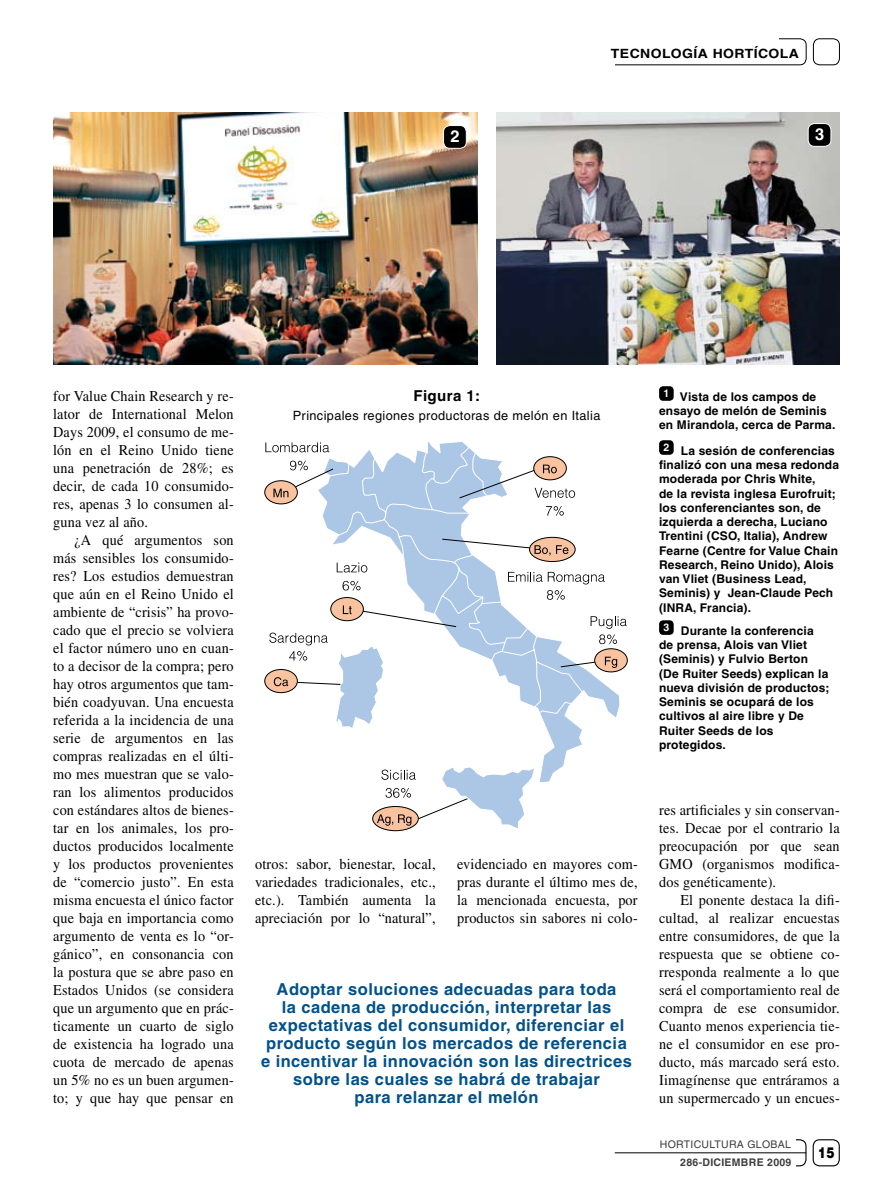
<style>
.page{position:relative;width:893px;height:1191px;background:#fff}
.page>*{position:absolute;margin:0;border:0;box-sizing:border-box;transform-origin:0 0}
.t1{font:700 16.5px/18px "Helvetica";letter-spacing:.03em;color:#00518b;text-align:center}
.t2{font:700 16.5px "Helvetica";color:#fff}
.t3{font:15px/18px "Times";letter-spacing:.01em;color:#000;text-align:justify;scale:.95 1}
.t4{font:700 15px "Helvetica";letter-spacing:.03em;color:#000}
.t5{font:900 15px "Helvetica";color:#000;scale:.8 1}
.t6{font:12.75px "Helvetica";letter-spacing:.03em;color:#000}
.t7{font:700 12.75px "Helvetica";letter-spacing:.03em;color:#000;scale:1.1 1}
.t8{font:700 12px/14.2px "Helvetica";letter-spacing:.015em;color:#000}
.t9{font:10.5px "Helvetica";letter-spacing:.03em;color:#3e3e40}
.t10{font:700 10.5px "Helvetica";letter-spacing:.03em;color:#3e3e40}
</style>
<div class="page">
<div style="left:603px;top:38px;width:203px;height:27px;border:1px solid #000;border-radius:6px"></div>
<div style="left:601px;top:35px;width:14px;height:37px;background:#fff"></div>
<div style="left:608px;top:20px;width:171px;height:23px;background:#fff"></div>
<div style="left:813px;top:38px;width:27px;height:27px;border:1px solid #000;border-radius:6px"></div>
<div style="left:813px;top:1139px;width:27px;height:27px;border:1px solid #000;border-radius:6px"></div>
<div style="left:779px;top:1139px;width:27px;height:27px;border:1px solid #000;border-radius:6px"></div>
<div style="left:771px;top:1130px;width:24px;height:43px;background:#fff"></div>
<hr style="left:615px;top:1152px;width:191px;height:1px;background:#000">
<div style="left:265px;top:669px;width:32px;height:23px;background:#f9c3a0;border-radius:50%"></div>
<div style="left:264px;top:669px;width:34px;height:24px;border:1px solid #000;border-radius:50%"></div>
<svg style="left:274px;top:677px;width:14px;height:9px"></svg>
<div style="left:372px;top:806px;width:47px;height:25px;border:1px solid #000;border-radius:50%"></div>
<svg style="left:290px;top:461px;width:18px;height:7px"></svg>
<svg style="left:265px;top:442px;width:51px;height:10px"></svg>
<svg style="left:621px;top:618px;width:6px;height:9px"></svg>
<svg style="left:269px;top:632px;width:15px;height:11px"></svg>
<svg style="left:316px;top:442px;width:305px;height:341px"></svg>
<svg style="left:284px;top:468px;width:253px;height:217px"></svg>
<div style="left:534px;top:457px;width:32px;height:23px;background:#f9c3a0;border-radius:50%"></div>
<div style="left:533px;top:456px;width:34px;height:24px;border:1px solid #000;border-radius:50%"></div>
<svg style="left:543px;top:464px;width:14px;height:9px"></svg>
<div style="left:529px;top:537px;width:46px;height:24px;background:#f9c3a0;border-radius:50%"></div>
<div style="left:529px;top:537px;width:47px;height:25px;border:1px solid #000;border-radius:50%"></div>
<svg style="left:441px;top:538px;width:127px;height:17px"></svg>
<svg style="left:560px;top:661px;width:37px;height:6px"></svg>
<div style="left:595px;top:649px;width:32px;height:23px;background:#f9c3a0;border-radius:50%"></div>
<div style="left:594px;top:648px;width:34px;height:24px;border:1px solid #000;border-radius:50%"></div>
<svg style="left:605px;top:656px;width:12px;height:12px"></svg>
<svg style="left:331px;top:597px;width:32px;height:23px"></svg>
<div style="left:330px;top:597px;width:34px;height:24px;border:1px solid #000;border-radius:50%"></div>
<div style="left:265px;top:481px;width:32px;height:23px;background:#f9c3a0;border-radius:50%"></div>
<div style="left:264px;top:480px;width:34px;height:24px;border:1px solid #000;border-radius:50%"></div>
<svg style="left:273px;top:488px;width:15px;height:9px"></svg>
<svg style="left:335px;top:605px;width:201px;height:225px"></svg>
<div style="left:659px;top:386px;width:15px;height:15px;background:#000;border-radius:4px"></div>
<div style="left:659px;top:440px;width:15px;height:15px;background:#000;border-radius:4px"></div>
<div style="left:659px;top:620px;width:15px;height:15px;background:#000;border-radius:4px"></div>
<img style="left:53px;top:113px;width:424px;height:252px">
<div style="left:444px;top:126px;width:22px;height:22px;background:#000;border-radius:6px"></div>
<div style="left:443px;top:125px;width:24px;height:24px;border:1px solid #fff;border-radius:6px"></div>
<img style="left:497px;top:113px;width:343px;height:252px">
<div style="left:808px;top:124px;width:23px;height:22px;background:#000;border-radius:6px"></div>
<div style="left:808px;top:123px;width:23px;height:24px;border:1px solid #fff;border-radius:6px"></div>
<p class="t7" style="left:611px;top:46px;width:172px">TECNOLOGÍA HORTÍCOLA</p>
<p class="t2" style="left:450px;top:126px;width:11px">2</p>
<p class="t2" style="left:815px;top:124px;width:11px">3</p>
<p class="t3" style="left:53px;top:387px;width:192px">for Value Chain Research y re-</p>
<p class="t3" style="left:53px;top:405px;width:192px">lator de International Melon</p>
<p class="t3" style="left:53px;top:423px;width:192px">Days 2009, el consumo de me-</p>
<p class="t3" style="left:53px;top:441px;width:192px">lón en el Reino Unido tiene</p>
<p class="t3" style="left:53px;top:459px;width:192px">una penetración de 28%; es</p>
<p class="t3" style="left:53px;top:477px;width:192px">decir, de cada 10 consumido-</p>
<p class="t3" style="left:53px;top:495px;width:192px">res, apenas 3 lo consumen al-</p>
<p class="t3" style="left:53px;top:513px;width:101px">guna vez al año.</p>
<p class="t3" style="left:74px;top:531px;width:169px">¿A qué argumentos son</p>
<p class="t3" style="left:53px;top:549px;width:192px">más sensibles los consumido-</p>
<p class="t3" style="left:53px;top:567px;width:192px">res? Los estudios demuestran</p>
<p class="t3" style="left:53px;top:585px;width:192px">que aún en el Reino Unido el</p>
<p class="t3" style="left:53px;top:603px;width:192px">ambiente de “crisis” ha provo-</p>
<p class="t3" style="left:53px;top:621px;width:192px">cado que el precio se volviera</p>
<p class="t3" style="left:53px;top:639px;width:192px">el factor número uno en cuan-</p>
<p class="t3" style="left:53px;top:657px;width:192px">to a decisor de la compra; pero</p>
<p class="t3" style="left:53px;top:675px;width:192px">hay otros argumentos que tam-</p>
<p class="t3" style="left:53px;top:693px;width:192px">bién coadyuvan. Una encuesta</p>
<p class="t3" style="left:53px;top:711px;width:192px">referida a la incidencia de una</p>
<p class="t3" style="left:53px;top:729px;width:192px">serie de argumentos en las</p>
<p class="t3" style="left:53px;top:747px;width:192px">compras realizadas en el últi-</p>
<p class="t3" style="left:53px;top:765px;width:192px">mo mes muestran que se valo-</p>
<p class="t3" style="left:53px;top:783px;width:192px">ran los alimentos producidos</p>
<p class="t3" style="left:53px;top:801px;width:192px">con estándares altos de bienes-</p>
<p class="t3" style="left:53px;top:819px;width:192px">tar en los animales, los pro-</p>
<p class="t3" style="left:53px;top:837px;width:192px">ductos producidos localmente</p>
<p class="t3" style="left:53px;top:855px;width:192px">y los productos provenientes</p>
<p class="t3" style="left:53px;top:873px;width:192px">de “comercio justo”. En esta</p>
<p class="t3" style="left:53px;top:891px;width:192px">misma encuesta el único factor</p>
<p class="t3" style="left:53px;top:909px;width:192px">que baja en importancia como</p>
<p class="t3" style="left:53px;top:927px;width:192px">argumento de venta es lo “or-</p>
<p class="t3" style="left:53px;top:945px;width:192px">gánico”, en consonancia con</p>
<p class="t3" style="left:53px;top:963px;width:192px">la postura que se abre paso en</p>
<p class="t3" style="left:53px;top:981px;width:192px">Estados Unidos (se considera</p>
<p class="t3" style="left:53px;top:999px;width:192px">que un argumento que en prác-</p>
<p class="t3" style="left:53px;top:1017px;width:192px">ticamente un cuarto de siglo</p>
<p class="t3" style="left:53px;top:1035px;width:192px">de existencia ha logrado una</p>
<p class="t3" style="left:53px;top:1053px;width:192px">cuota de mercado de apenas</p>
<p class="t3" style="left:53px;top:1071px;width:192px">un 5% no es un buen argumen-</p>
<p class="t3" style="left:53px;top:1089px;width:192px">to; y que hay que pensar en</p>
<p class="t4" style="left:413px;top:386px;width:68px">Figura 1:</p>
<p class="t6" style="left:293px;top:408px;width:309px">Principales regiones productoras de melón en Italia</p>
<p class="t3" style="left:255px;top:855px;width:192px">otros: sabor, bienestar, local, variedades tradicionales, etc., etc.). También aumenta la apreciación por lo “natural”,</p>
<p class="t3" style="left:457px;top:855px;width:192px">evidenciado en mayores com&shy;pras durante el último mes de, la mencionada encuesta, por productos sin sabores ni colo-</p>
<p class="t1" style="left:261px;top:980px;width:373px">Adoptar soluciones adecuadas para toda<br>la cadena de producción, interpretar las expectativas del consumidor, diferenciar el producto según los mercados de referencia e incentivar la innovación son las directrices sobre las cuales se habrá de trabajar<br>para relanzar el melón</p>
<p class="t8" style="left:659px;top:389px;width:178px;text-indent:4px"><sup>1</sup> Vista de los campos de ensayo de melón de Seminis en Mirandola, cerca de Parma.</p>
<p class="t8" style="left:659px;top:443px;width:181px;text-indent:4px"><sup>2</sup> La sesión de conferencias finalizó con una mesa redonda moderada por Chris White,<br>de la revista inglesa Eurofruit; los conferenciantes son, de izquierda a derecha, Luciano<br>Trentini (CSO, Italia), Andrew<br>Fearne (Centre for Value Chain<br>Research, Reino Unido), Alois van Vliet (Business Lead,<br>Seminis) y Jean-Claude Pech (INRA, Francia).</p>
<p class="t8" style="left:659px;top:623px;width:172px;text-indent:4px"><sup>3</sup> Durante la conferencia de prensa, Alois van Vliet (Seminis) y Fulvio Berton (De Ruiter Seeds) explican la nueva división de productos;<br>Seminis se ocupará de los cultivos al aire libre y De<br>Ruiter Seeds de los protegidos.</p>
<p class="t3" style="left:659px;top:801px;width:192px">res artificiales y sin conservan-</p>
<p class="t3" style="left:659px;top:819px;width:192px">tes. Decae por el contrario la</p>
<p class="t3" style="left:659px;top:837px;width:192px">preocupación por que sean</p>
<p class="t3" style="left:659px;top:855px;width:192px">GMO (organismos modifica-</p>
<p class="t3" style="left:659px;top:873px;width:125px">dos genéticamente).</p>
<p class="t3" style="left:680px;top:891px;width:169px">El ponente destaca la difi-</p>
<p class="t3" style="left:659px;top:909px;width:192px">cultad, al realizar encuestas</p>
<p class="t3" style="left:659px;top:927px;width:192px">entre consumidores, de que la</p>
<p class="t3" style="left:659px;top:945px;width:192px">respuesta que se obtiene co-</p>
<p class="t3" style="left:659px;top:963px;width:192px">rresponda realmente a lo que</p>
<p class="t3" style="left:659px;top:981px;width:192px">será el comportamiento real de</p>
<p class="t3" style="left:659px;top:999px;width:192px">compra de ese consumidor.</p>
<p class="t3" style="left:659px;top:1017px;width:192px">Cuanto menos experiencia tie-</p>
<p class="t3" style="left:659px;top:1035px;width:192px">ne el consumidor en ese pro-</p>
<p class="t3" style="left:659px;top:1053px;width:192px">ducto, más marcado será esto.</p>
<p class="t3" style="left:659px;top:1071px;width:192px">Iimagínense que entráramos a</p>
<p class="t3" style="left:659px;top:1089px;width:192px">un supermercado y un encues-</p>
<p class="t9" style="left:660px;top:1137px;width:133px">HORTICULTURA GLOBAL</p>
<p class="t10" style="left:680px;top:1156px;width:113px">286-DICIEMBRE 2009</p>
<p class="t5" style="left:818px;top:1142px;width:22px">15</p>
</div>
